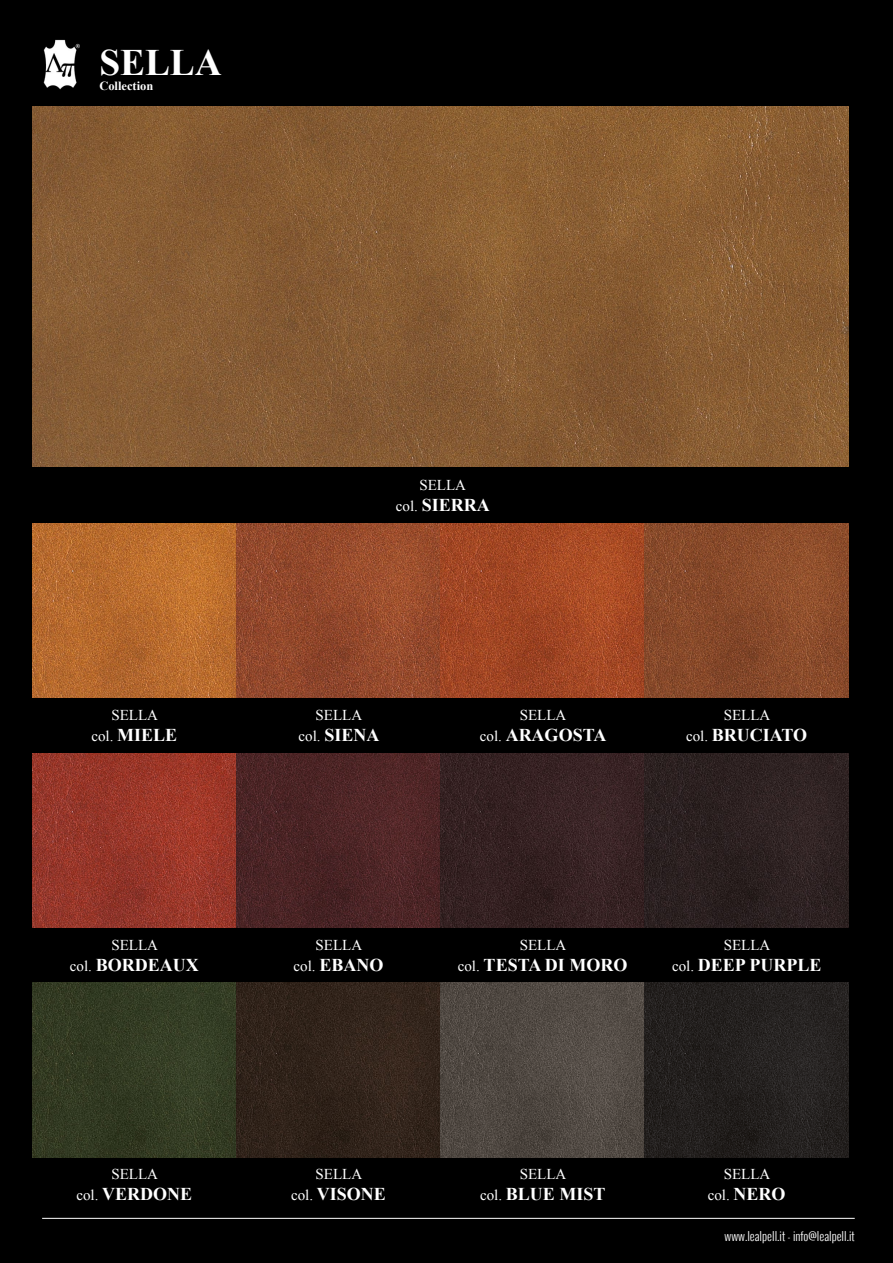
<style>
.page{position:relative;width:893px;height:1263px;background:#000}
.page>*{position:absolute;margin:0;border:0;box-sizing:border-box;transform-origin:0 0}
.t1{font:700 37.35px "Times New Roman";color:#fff}
.t2{font:700 18px "Times New Roman";color:#fff}
.t3{font:15px/21px "Times New Roman";color:#fff;text-align:center}
.t4{font:700 12.45px "Times New Roman";color:#fff}
.t5{font:300 12px "Oswald";color:#fff}
.s1{font-weight:400;font-size:15px}
.s2{font-weight:700;font-size:18px}
</style>
<div class="page">
<img style="left:32px;top:106px;width:816px;height:360px">
<img style="left:32px;top:524px;width:817px;height:174px">
<img style="left:32px;top:753px;width:817px;height:174px">
<img style="left:32px;top:983px;width:817px;height:174px">
<hr style="left:42px;top:1218px;width:813px;height:1px;background:#fff">
<img style="left:43px;top:39px;width:37px;height:51px">
<h1 class="t1" style="left:99px;top:36px;width:124px">SELLA</h1>
<p class="t4" style="left:99px;top:77px;width:55px">Collection</p>
<p class="t3" style="left:419px;top:475px;width:48px">SELLA</p>
<p class="t2" style="left:396px;top:493px;width:95px"><span class="s1">col.</span> SIERRA</p>
<p class="t3" style="left:111px;top:704px;width:48px">SELLA</p>
<p class="t2" style="left:91px;top:723px;width:87px"><span class="s1">col.</span> MIELE</p>
<p class="t3" style="left:316px;top:704px;width:48px">SELLA</p>
<p class="t2" style="left:299px;top:723px;width:82px"><span class="s1">col.</span> SIENA</p>
<p class="t3" style="left:520px;top:704px;width:48px">SELLA</p>
<p class="t2" style="left:480px;top:723px;width:128px"><span class="s1">col.</span> ARAGOSTA</p>
<p class="t3" style="left:724px;top:704px;width:48px">SELLA</p>
<p class="t2" style="left:686px;top:723px;width:123px"><span class="s1">col.</span> BRUCIATO</p>
<p class="t3" style="left:111px;top:934px;width:48px">SELLA</p>
<p class="t2" style="left:70px;top:952px;width:130px"><span class="s1">col.</span> BORDEAUX</p>
<p class="t3" style="left:316px;top:934px;width:48px">SELLA</p>
<p class="t2" style="left:294px;top:952px;width:91px"><span class="s1">col.</span> EBANO</p>
<p class="t3" style="left:520px;top:934px;width:48px">SELLA</p>
<p class="t2" style="left:458px;top:952px;width:171px"><span class="s1">col.</span> TESTA DI MORO</p>
<p class="t3" style="left:724px;top:934px;width:48px">SELLA</p>
<p class="t2" style="left:672px;top:952px;width:151px"><span class="s1">col.</span> DEEP PURPLE</p>
<p class="t3" style="left:111px;top:1163px;width:48px">SELLA</p>
<p class="t2" style="left:76px;top:1182px;width:117px"><span class="s1">col.</span> VERDONE</p>
<p class="t3" style="left:316px;top:1163px;width:48px">SELLA</p>
<p class="t2" style="left:291px;top:1182px;width:96px"><span class="s1">col.</span> VISONE</p>
<p class="t3" style="left:520px;top:1163px;width:48px">SELLA</p>
<p class="t2" style="left:480px;top:1182px;width:127px"><span class="s1">col.</span> BLUE MIST</p>
<p class="t3" style="left:708px;top:1163px;width:79px">SELLA<br>col. <span class="s2">NERO</span></p>
<p class="t5" style="left:725px;top:1227px;width:132px">www.lealpell.it - info@lealpell.it</p>
</div>
